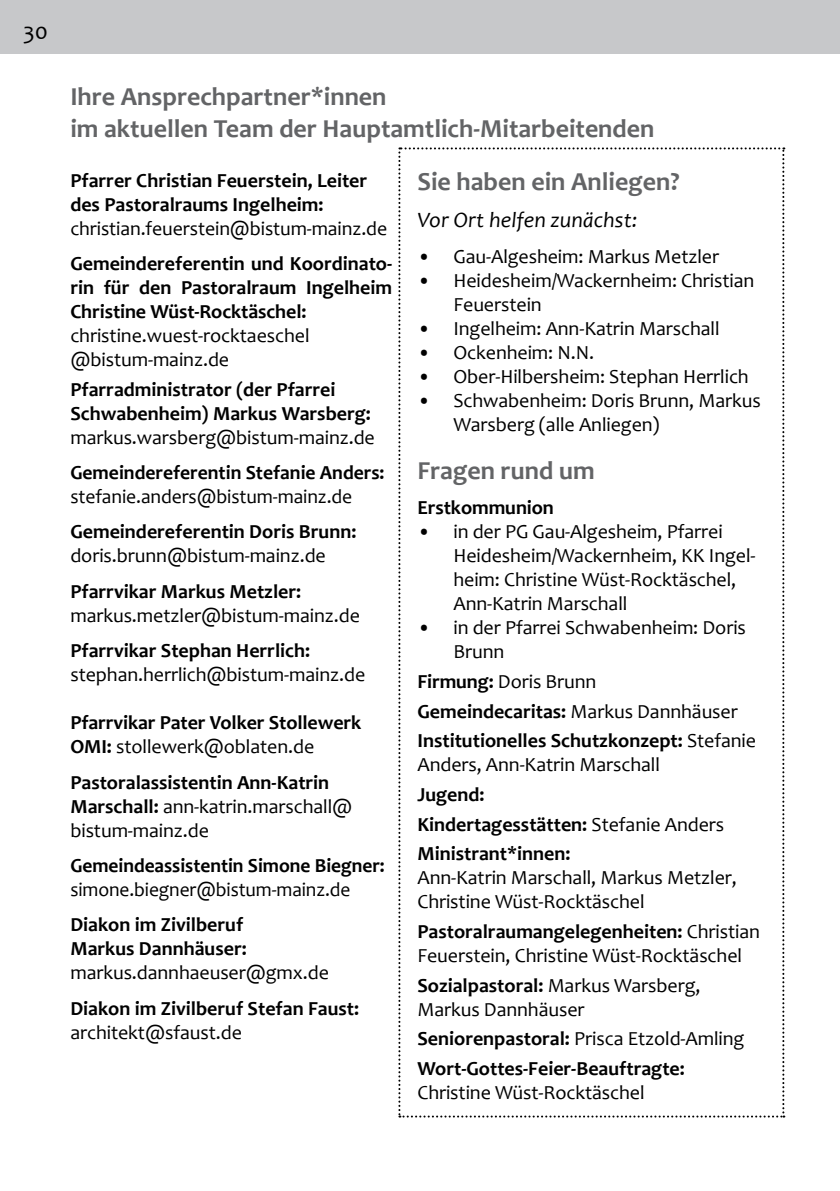
<style>
.page{position:relative;width:840px;height:1191px;background:#fff}
.page>*{position:absolute;margin:0;border:0;box-sizing:border-box;transform-origin:0 0}
.t1{font:700 26px/31.2px "Candara";color:#636466}
.t2{font:24px "Candara";color:#000}
.t3{font:italic 22px "Candara";letter-spacing:.005em;color:#000}
.t4{font:20px/24px "Candara";letter-spacing:-.005em;color:#000}
.t5{font:700 20px/24px "Candara";color:#000}
.s1{font-weight:400}
.s2{font-weight:700}
</style>
<div class="page">
<div style="left:0;top:0;width:839px;height:54px;background:#c7c8ca"></div>
<svg style="left:398px;top:147px;width:385px;height:970px"></svg>
<p class="t2" style="left:23px;top:17px;width:26px">30</p>
<h1 class="t1" style="left:70px;top:81px;width:585px">Ihre Ansprechpartner*innen<br>im aktuellen Team der Hauptamtlich-Mitarbeitenden</h1>
<h1 class="t1" style="left:417px;top:165px;width:263px">Sie haben ein Anliegen?</h1>
<p class="t3" style="left:417px;top:206px;width:221px">Vor Ort helfen zunächst:</p>
<p class="t4" style="left:417px;top:244px;width:303px">• Gau-Algesheim: Markus Metzler</p>
<p class="t4" style="left:453px;top:268px;width:302px;text-indent:-36px">• Heidesheim/Wackernheim: Christian<br>Feuerstein</p>
<p class="t4" style="left:417px;top:316px;width:303px">• Ingelheim: Ann-Katrin Marschall</p>
<p class="t4" style="left:417px;top:340px;width:178px">• Ockenheim: N.N.</p>
<p class="t4" style="left:417px;top:364px;width:332px">• Ober-Hilbersheim: Stephan Herrlich</p>
<p class="t4" style="left:453px;top:388px;width:309px;text-indent:-36px">• Schwabenheim: Doris Brunn, Markus<br>Warsberg (alle Anliegen)</p>
<h1 class="t1" style="left:417px;top:454px;width:179px">Fragen rund um</h1>
<p class="t5" style="left:417px;top:495px;width:138px">Erstkommunion</p>
<p class="t4" style="left:453px;top:519px;width:303px;text-indent:-36px">• in der PG Gau-Algesheim, Pfarrei<br>Heidesheim/Wackernheim, KK Ingel&shy;heim: Christine Wüst-Rocktäschel,<br>Ann-Katrin Marschall</p>
<p class="t4" style="left:453px;top:615px;width:294px;text-indent:-36px">• in der Pfarrei Schwabenheim: Doris<br>Brunn</p>
<p class="t5" style="left:417px;top:666px;width:340px;line-height:29.6px">Firmung: <span class="s1">Doris Brunn<br></span>Gemeindecaritas: <span class="s1">Markus Dannhäuser<br></span>Institutionelles Schutzkonzept: <span class="s1">Stefanie</span></p>
<p class="t4" style="left:417px;top:752px;width:244px">Anders, Ann-Katrin Marschall</p>
<p class="t5" style="left:417px;top:779px;width:308px;line-height:29.6px">Jugend:<br>Kindertagesstätten: <span class="s1">Stefanie Anders<br></span>Ministrant*innen:</p>
<p class="t4" style="left:417px;top:865px;width:321px">Ann-Katrin Marschall, Markus Metzler,<br>Christine Wüst-Rocktäschel</p>
<p class="t4" style="left:417px;top:919px;width:344px"><span class="s2">Pastoralraumangelegenheiten:</span> Christian<br>Feuerstein, Christine Wüst-Rocktäschel</p>
<p class="t4" style="left:417px;top:973px;width:284px"><span class="s2">Sozialpastoral:</span> Markus Warsberg,<br>Markus Dannhäuser</p>
<p class="t5" style="left:417px;top:1024px;width:328px;line-height:29.6px">Seniorenpastoral: <span class="s1">Prisca Etzold-Amling<br></span>Wort-Gottes-Feier-Beauftragte:</p>
<p class="t4" style="left:417px;top:1080px;width:229px">Christine Wüst-Rocktäschel</p>
<p class="t5" style="left:70px;top:168px;width:298px">Pfarrer Christian Feuerstein, Leiter des Pastoralraums Ingelheim:</p>
<p class="t4" style="left:70px;top:216px;width:318px">christian.feuerstein@bistum-mainz.de</p>
<p class="t5" style="left:70px;top:251px;width:323px;text-align:justify">Gemeindereferentin und Koordinato&shy;rin für den Pastoralraum Ingelheim Christine Wüst-Rocktäschel:</p>
<p class="t4" style="left:70px;top:323px;width:240px">christine.wuest-rocktaeschel @bistum-mainz.de</p>
<p class="t5" style="left:70px;top:377px;width:302px">Pfarradministrator (der Pfarrei<br>Schwabenheim) Markus Warsberg:</p>
<p class="t4" style="left:70px;top:425px;width:306px">markus.warsberg@bistum-mainz.de</p>
<p class="t5" style="left:70px;top:460px;width:315px">Gemeindereferentin Stefanie Anders:</p>
<p class="t4" style="left:70px;top:484px;width:283px">stefanie.anders@bistum-mainz.de</p>
<p class="t5" style="left:70px;top:520px;width:287px">Gemeindereferentin Doris Brunn:</p>
<p class="t4" style="left:70px;top:544px;width:257px">doris.brunn@bistum-mainz.de</p>
<p class="t5" style="left:70px;top:579px;width:232px">Pfarrvikar Markus Metzler:</p>
<p class="t4" style="left:70px;top:603px;width:291px">markus.metzler@bistum-mainz.de</p>
<p class="t5" style="left:70px;top:638px;width:241px">Pfarrvikar Stephan Herrlich:</p>
<p class="t4" style="left:70px;top:662px;width:296px">stephan.herrlich@bistum-mainz.de</p>
<p class="t5" style="left:70px;top:710px;width:292px">Pfarrvikar Pater Volker Stollewerk<br>OMI: <span class="s1">stollewerk@oblaten.de</span></p>
<p class="t5" style="left:70px;top:770px;width:283px">Pastoralassistentin Ann-Katrin<br>Marschall: <span class="s1">ann-katrin.marschall@ bistum-mainz.de</span></p>
<p class="t5" style="left:70px;top:853px;width:316px">Gemeindeassistentin Simone Biegner:</p>
<p class="t4" style="left:70px;top:877px;width:281px">simone.biegner@bistum-mainz.de</p>
<p class="t5" style="left:70px;top:912px;width:178px">Diakon im Zivilberuf<br>Markus Dannhäuser:</p>
<p class="t4" style="left:70px;top:960px;width:260px">markus.dannhaeuser@gmx.de</p>
<p class="t5" style="left:70px;top:996px;width:290px">Diakon im Zivilberuf Stefan Faust:</p>
<p class="t4" style="left:70px;top:1020px;width:173px">architekt@sfaust.de</p>
</div>
